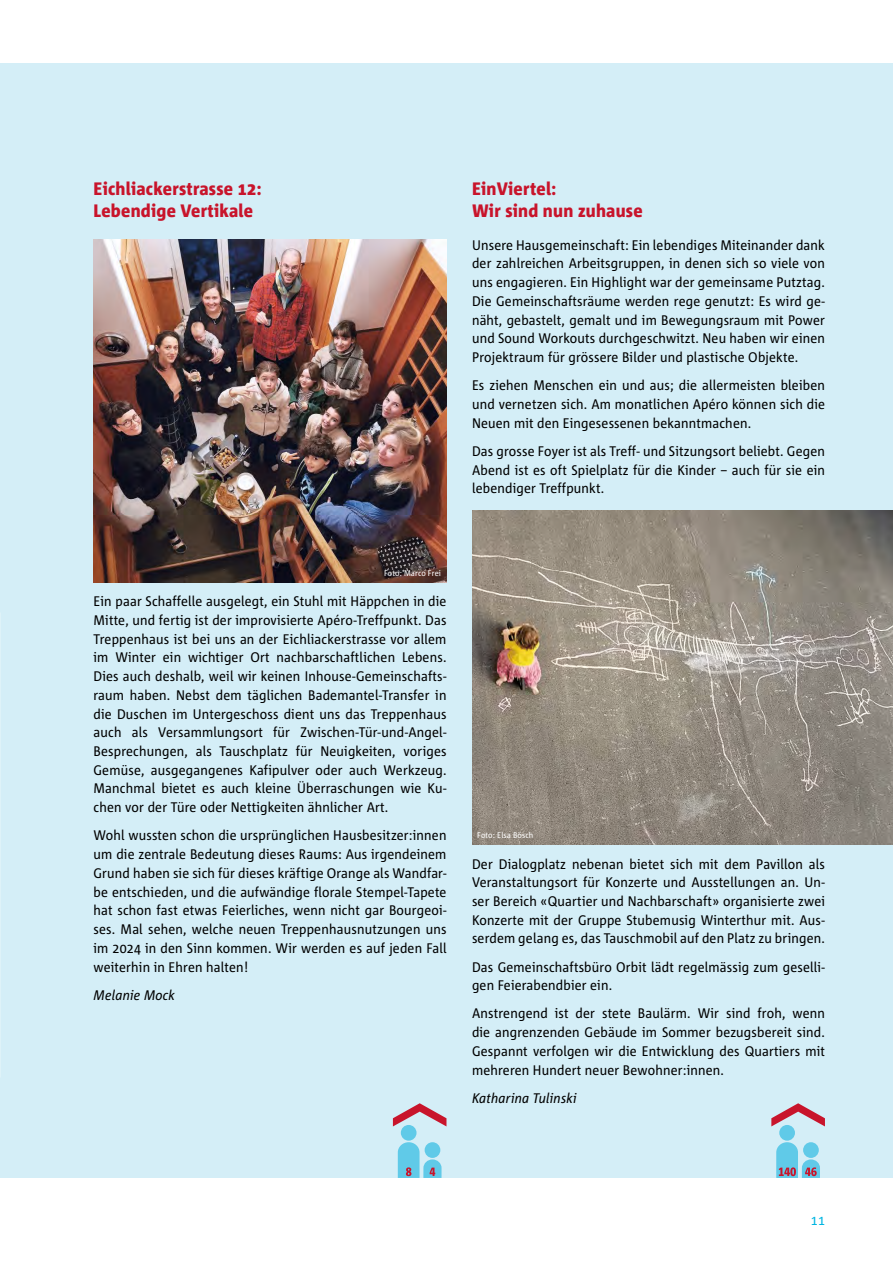
<style>
.page{position:relative;width:893px;height:1263px;background:#fff}
.page>*{position:absolute;margin:0;border:0;box-sizing:border-box;transform-origin:0 0}
.t1{font:800 18px/22.5px "Corpid C1 s S Cd";letter-spacing:.015em;color:#c8142b}
.t2{font:13.8px/18.8px "Corpid C1 s S Cd";letter-spacing:.015em;color:#000;text-align:justify}
.t3{font:italic 13.8px "Corpid C1 s S Cd";letter-spacing:.015em;color:#000}
.t4{font:13.8px "Corpid C1 s S Cd";color:#00b5e1}
.t5{font:8.25px "Corpid C1 s S Cd";letter-spacing:.015em;color:#fff}
</style>
<div class="page">
<div style="left:0;top:64px;width:893px;height:1114px;background:#d4eef7"></div>
<svg style="left:771px;top:1103px;width:54px;height:23px"></svg>
<div style="left:779px;top:1125px;width:16px;height:16px;background:#60cae8;border-radius:50%"></div>
<svg style="left:776px;top:1142px;width:44px;height:36px"></svg>
<svg style="left:393px;top:1103px;width:53px;height:23px"></svg>
<div style="left:401px;top:1125px;width:16px;height:16px;background:#60cae8;border-radius:50%"></div>
<svg style="left:398px;top:1142px;width:44px;height:36px"></svg>
<img style="left:94px;top:239px;width:352px;height:343px">
<img style="left:472px;top:510px;width:421px;height:335px">
<h1 class="t1" style="left:94px;top:177px;width:169px">Eichliackerstrasse 12:<br>Lebendige Vertikale</h1>
<h1 class="t1" style="left:472px;top:177px;width:172px">EinViertel:<br>Wir sind nun zuhause</h1>
<p class="t2" style="left:472px;top:235px;width:354px">Unsere Hausgemeinschaft: Ein lebendiges Miteinander dank der zahlreichen Arbeitsgruppen, in denen sich so viele von uns engagieren. Ein Highlight war der gemeinsame Putztag.<br>Die Gemeinschaftsräume werden rege genutzt: Es wird ge&shy;näht, gebastelt, gemalt und im Bewegungsraum mit Power und Sound Workouts durchgeschwitzt. Neu haben wir einen Projektraum für grössere Bilder und plastische Objekte.</p>
<p class="t2" style="left:472px;top:376px;width:354px">Es ziehen Menschen ein und aus; die allermeisten bleiben und vernetzen sich. Am monatlichen Apéro können sich die Neuen mit den Eingesessenen bekanntmachen.</p>
<p class="t2" style="left:472px;top:441px;width:354px">Das grosse Foyer ist als Treff- und Sitzungsort beliebt. Gegen Abend ist es oft Spielplatz für die Kinder − auch für sie ein lebendiger Treffpunkt.</p>
<p class="t5" style="left:384px;top:568px;width:58px">Foto: Marco Frei</p>
<p class="t2" style="left:94px;top:591px;width:354px">Ein paar Schaffelle ausgelegt, ein Stuhl mit Häppchen in die Mitte, und fertig ist der improvisierte Apéro-Treffpunkt. Das Treppenhaus ist bei uns an der Eichliackerstrasse vor allem im Winter ein wichtiger Ort nachbarschaftlichen Lebens.<br>Dies auch deshalb, weil wir keinen Inhouse-Gemeinschafts&shy;raum haben. Nebst dem täglichen Bademantel-Transfer in die Duschen im Untergeschoss dient uns das Treppenhaus auch als Versammlungsort für Zwischen-Tür-und-Angel-Besprechungen, als Tauschplatz für Neuigkeiten, voriges Gemüse, ausgegangenes Kafipulver oder auch Werkzeug.<br>Manchmal bietet es auch kleine Überraschungen wie Ku&shy;chen vor der Türe oder Nettigkeiten ähnlicher Art.</p>
<p class="t2" style="left:94px;top:826px;width:354px">Wohl wussten schon die ursprünglichen Hausbesitzer:innen um die zentrale Bedeutung dieses Raums: Aus irgendeinem Grund haben sie sich für dieses kräftige Orange als Wandfar&shy;be entschieden, und die aufwändige florale Stempel-Tapete hat schon fast etwas Feierliches, wenn nicht gar Bourgeoi&shy;ses. Mal sehen, welche neuen Treppenhausnutzungen uns im 2024 in den Sinn kommen. Wir werden es auf jeden Fall weiterhin in Ehren halten!</p>
<p class="t3" style="left:94px;top:986px;width:83px">Melanie Mock</p>
<p class="t5" style="left:477px;top:830px;width:58px">Foto: Elsa Bösch</p>
<p class="t2" style="left:472px;top:854px;width:354px">Der Dialogplatz nebenan bietet sich mit dem Pavillon als Veranstaltungsort für Konzerte und Ausstellungen an. Un&shy;ser Bereich «Quartier und Nachbarschaft» organisierte zwei Konzerte mit der Gruppe Stubemusig Winterthur mit. Aus&shy;serdem gelang es, das Tauschmobil auf den Platz zu bringen.</p>
<p class="t2" style="left:472px;top:957px;width:354px">Das Gemeinschaftsbüro Orbit lädt regelmässig zum geselli&shy;gen Feierabendbier ein.</p>
<p class="t2" style="left:472px;top:1004px;width:354px">Anstrengend ist der stete Baulärm. Wir sind froh, wenn die angrenzenden Gebäude im Sommer bezugsbereit sind.<br>Gespannt verfolgen wir die Entwicklung des Quartiers mit mehreren Hundert neuer Bewohner:innen.</p>
<p class="t3" style="left:472px;top:1089px;width:106px">Katharina Tulinski</p>
<p class="t4" style="left:811px;top:1211px;width:16px">11</p>
</div>
